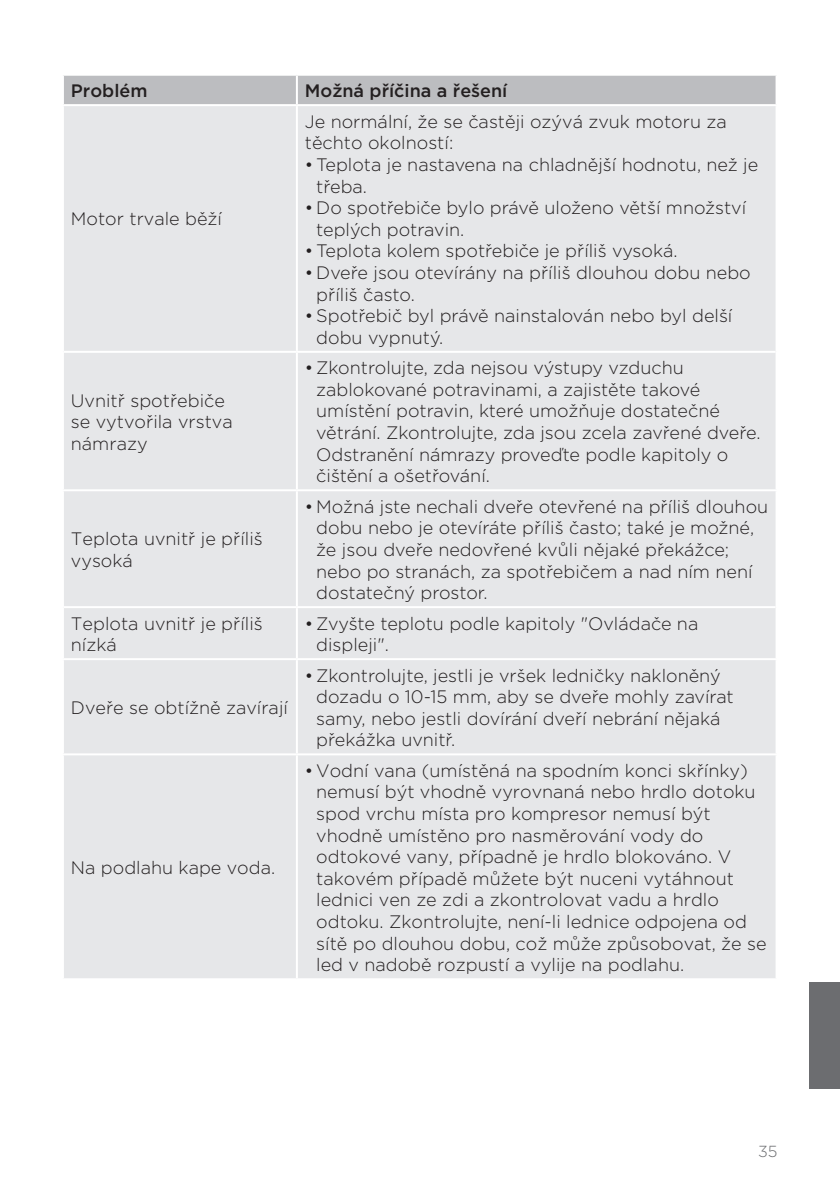
<style>
.page{position:relative;width:840px;height:1191px;background:#fff}
.page>*{position:absolute;margin:0;border:0;box-sizing:border-box;transform-origin:0 0}
.besedilo{font:300 18px/21.6px "Gotham";color:#231f20}
.tabele_tekst{font:300 18px/21.6px "Gotham";color:#231f20}
.tabele_tekst-2{font:500 18px "Gotham";color:#231f20}
.tabela_tekst{font:500 18px "Gotham";color:#231f20}
.t1{font:300 16px "Gotham";color:#6c6d70}
</style>
<div class="page">
<div style="left:64px;top:76px;width:711px;height:28px;background:#bcbdc0"></div>
<div style="left:64px;top:106px;width:711px;height:872px;background:#e6e7e9"></div>
<hr style="left:296px;top:76px;width:2px;height:28px;background:#fff">
<hr style="left:296px;top:106px;width:2px;height:245px;background:#fff">
<hr style="left:296px;top:353px;width:2px;height:136px;background:#fff">
<hr style="left:62px;top:489px;width:235px;height:2px;background:#fff">
<hr style="left:297px;top:489px;width:480px;height:2px;background:#fff">
<hr style="left:296px;top:491px;width:2px;height:115px;background:#fff">
<hr style="left:296px;top:608px;width:2px;height:50px;background:#fff">
<hr style="left:62px;top:658px;width:235px;height:2px;background:#fff">
<hr style="left:297px;top:658px;width:480px;height:2px;background:#fff">
<hr style="left:296px;top:660px;width:2px;height:93px;background:#fff">
<hr style="left:62px;top:753px;width:235px;height:2px;background:#fff">
<hr style="left:297px;top:753px;width:480px;height:2px;background:#fff">
<hr style="left:296px;top:755px;width:2px;height:223px;background:#fff">
<hr style="left:64px;top:351px;width:233px;height:2px;background:#fff">
<hr style="left:297px;top:351px;width:478px;height:2px;background:#fff">
<hr style="left:64px;top:606px;width:233px;height:2px;background:#fff">
<hr style="left:297px;top:606px;width:478px;height:2px;background:#fff">
<div style="left:808px;top:982px;width:31px;height:106px;background:#6c6d70"></div>
<p class="tabela_tekst" style="left:71px;top:79px;width:78px">Problém</p>
<p class="tabele_tekst-2" style="left:305px;top:79px;width:204px">Možná příčina a řešení</p>
<p class="tabele_tekst" style="left:71px;top:207px;width:152px">Motor trvale běží</p>
<p class="tabele_tekst" style="left:71px;top:389px;width:163px">Uvnitř spotřebiče se vytvořila vrstva námrazy</p>
<p class="tabele_tekst" style="left:71px;top:527px;width:193px">Teplota uvnitř je příliš vysoká</p>
<p class="besedilo" style="left:305px;top:110px;width:423px">Je normální, že se častěji ozývá zvuk motoru za těchto okolností:</p>
<p class="besedilo" style="left:316px;top:153px;width:443px;text-indent:-11px">• Teplota je nastavena na chladnější hodnotu, než je třeba.</p>
<p class="besedilo" style="left:316px;top:196px;width:431px;text-indent:-11px">• Do spotřebiče bylo právě uloženo větší množství teplých potravin.</p>
<p class="besedilo" style="left:305px;top:240px;width:374px">• Teplota kolem spotřebiče je příliš vysoká.</p>
<p class="besedilo" style="left:316px;top:261px;width:436px;text-indent:-11px">• Dveře jsou otevírány na příliš dlouhou dobu nebo příliš často.</p>
<p class="besedilo" style="left:316px;top:304px;width:417px;text-indent:-11px">• Spotřebič byl právě nainstalován nebo byl delší dobu vypnutý.</p>
<p class="besedilo" style="left:316px;top:356px;width:445px;text-indent:-11px">• Zkontrolujte, zda nejsou výstupy vzduchu zablokované potravinami, a zajistěte takové umístění potravin, které umožňuje dostatečné větrání. Zkontrolujte, zda jsou zcela zavřené dveře.<br>Odstranění námrazy proveďte podle kapitoly o čištění a ošetřování.</p>
<p class="besedilo" style="left:316px;top:495px;width:453px;text-indent:-11px">• Možná jste nechali dveře otevřené na příliš dlouhou dobu nebo je otevíráte příliš často; také je možné, že jsou dveře nedovřené kvůli nějaké překážce; nebo po stranách, za spotřebičem a nad ním není dostatečný prostor.</p>
<p class="tabele_tekst" style="left:71px;top:612px;width:193px">Teplota uvnitř je příliš nízká</p>
<p class="besedilo" style="left:316px;top:612px;width:383px;text-indent:-11px">• Zvyšte teplotu podle kapitoly "Ovládače na displeji".</p>
<p class="tabele_tekst" style="left:71px;top:696px;width:218px">Dveře se obtížně zavírají</p>
<p class="tabele_tekst" style="left:71px;top:856px;width:206px">Na podlahu kape voda.</p>
<p class="besedilo" style="left:316px;top:664px;width:419px;text-indent:-11px">• Zkontrolujte, jestli je vršek ledničky nakloněný dozadu o 10-15 mm, aby se dveře mohly zavírat samy, nebo jestli dovírání dveří nebrání nějaká překážka uvnitř.</p>
<p class="besedilo" style="left:316px;top:759px;width:451px;text-indent:-11px">• Vodní vana (umístěná na spodním konci skřínky) nemusí být vhodně vyrovnaná nebo hrdlo dotoku spod vrchu místa pro kompresor nemusí být vhodně umístěno pro nasměrování vody do odtokové vany, případně je hrdlo blokováno. V takovém případě můžete být nuceni vytáhnout lednici ven ze zdi a zkontrolovat vadu a hrdlo odtoku. Zkontrolujte, není-li lednice odpojena od sítě po dlouhou dobu, což může způsobovat, že se led v nadobě rozpustí a vylije na podlahu.</p>
<p class="t1" style="left:757px;top:1140px;width:21px">35</p>
</div>
